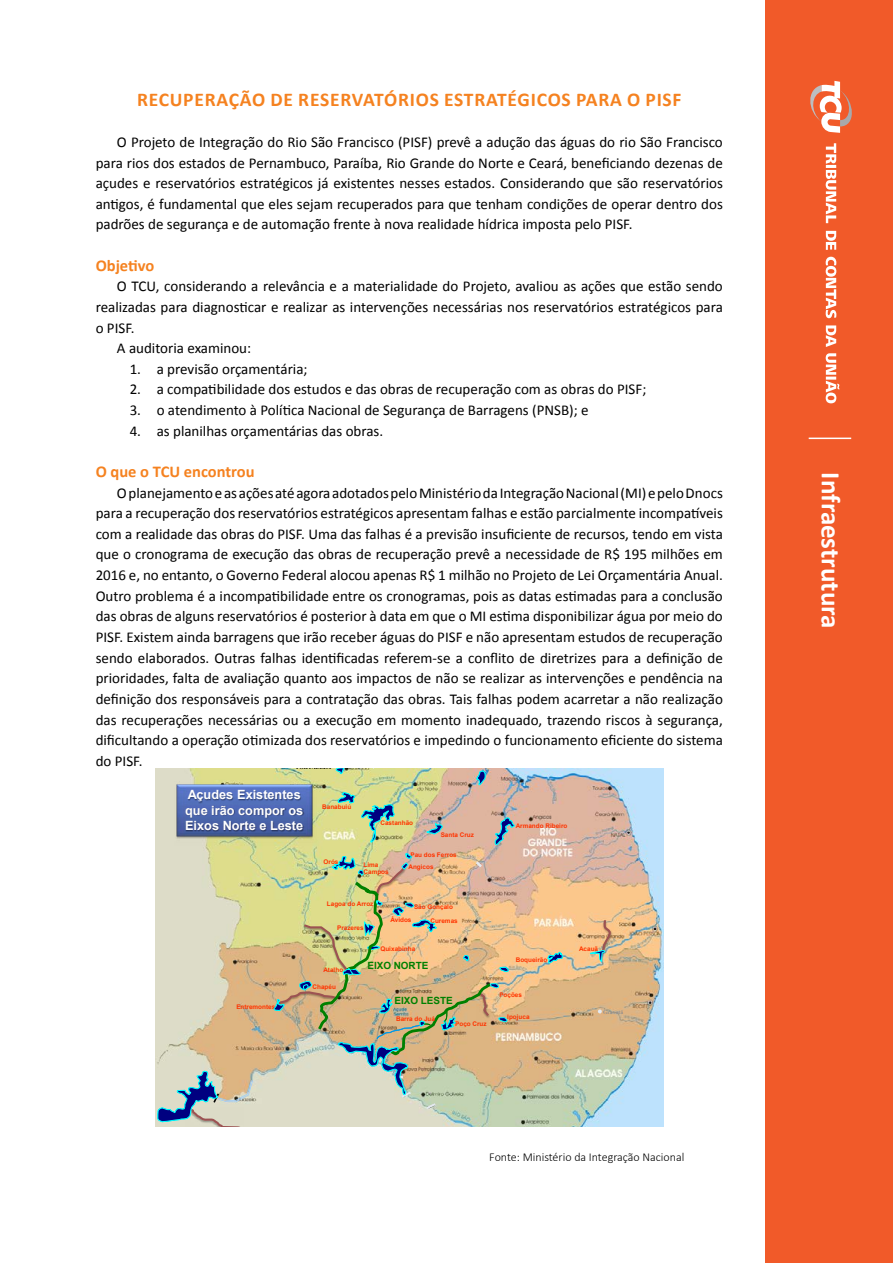
<style>
.page{position:relative;width:893px;height:1263px;background:#fff}
.page>*{position:absolute;margin:0;border:0;box-sizing:border-box;transform-origin:0 0}
.t1{font:700 27px "Calibri";color:#fff}
.t2{font:700 19.5px "Calibri";letter-spacing:.04em;color:#f58220}
.t3{font:700 16.5px "Calibri";color:#f58220}
.t4{font:15px/20.7px "Calibri";color:#000;text-align:justify}
.t5{font:700 12.75px/15.3px "Arial";color:#fff}
.t6{font:300 12px "Calibri";color:#000}
.t7{font:700 9.9px "Arial";color:#008000}
.t8{font:700 6.45px "Arial";color:#f30}
.t9{font:700 6.3px/7.6px "Arial";color:#f30}
.t10{font:700 5.7px "Times New Roman";color:#000}
.t11{font:700 5.7px "Times New Roman";color:#8d8f92}
</style>
<div class="page">
<div style="left:765px;top:0;width:128px;height:1263px;background:#f15a29"></div>
<svg style="left:826px;top:143px;width:13px;height:260px"></svg>
<svg style="left:810px;top:81px;width:42px;height:52px"></svg>
<hr style="left:809px;top:438px;width:42px;height:1px;background:#fff">
<img style="left:155px;top:768px;width:508px;height:358px">
<img style="left:610px;top:918px;width:3px;height:40px">
<svg style="left:598px;top:1009px;width:4px;height:4px"></svg>
<svg style="left:586px;top:918px;width:24px;height:45px"></svg>
<svg style="left:361px;top:804px;width:34px;height:39px"></svg>
<svg style="left:338px;top:792px;width:17px;height:12px"></svg>
<svg style="left:426px;top:823px;width:18px;height:11px"></svg>
<svg style="left:495px;top:817px;width:19px;height:29px"></svg>
<svg style="left:548px;top:951px;width:15px;height:13px"></svg>
<svg style="left:476px;top:770px;width:10px;height:16px"></svg>
<svg style="left:334px;top:768px;width:10px;height:8px"></svg>
<svg style="left:156px;top:1069px;width:97px;height:57px"></svg>
<img style="left:273px;top:853px;width:236px;height:257px">
<img style="left:174px;top:781px;width:144px;height:65px">
<img style="left:179px;top:782px;width:135px;height:16px">
<img style="left:177px;top:798px;width:139px;height:15px">
<img style="left:177px;top:813px;width:118px;height:29px">
<img style="left:295px;top:813px;width:21px;height:29px">
<h2 class="t2" style="left:137px;top:87px;width:546px">RECUPERAÇÃO DE RESERVATÓRIOS ESTRATÉGICOS PARA O PISF</h2>
<p class="t4" style="left:96px;top:132px;width:629px;text-indent:21px">O Projeto de Integração do Rio São Francisco (PISF) prevê a adução das águas do rio São Francisco para rios dos estados de Pernambuco, Paraíba, Rio Grande do Norte e Ceará, beneficiando dezenas de açudes e reservatórios estratégicos já existentes nesses estados. Considerando que são reservatórios antigos, é fundamental que eles sejam recuperados para que tenham condições de operar dentro dos padrões de segurança e de automação frente à nova realidade hídrica imposta pelo PISF.</p>
<p class="t3" style="left:96px;top:255px;width:60px">Objetivo</p>
<p class="t4" style="left:117px;top:276px;width:607px">O TCU, considerando a relevância e a materialidade do Projeto, avaliou as ações que estão sendo</p>
<p class="t4" style="left:96px;top:297px;width:629px">realizadas para diagnosticar e realizar as intervenções necessárias nos reservatórios estratégicos para</p>
<p class="t4" style="left:96px;top:317px;width:40px">o PISF.</p>
<p class="t4" style="left:117px;top:338px;width:136px">A auditoria examinou:</p>
<p class="t4" style="left:130px;top:359px;width:179px">1. a previsão orçamentária;</p>
<p class="t4" style="left:130px;top:379px;width:518px">2. a compatibilidade dos estudos e das obras de recuperação com as obras do PISF;</p>
<p class="t4" style="left:130px;top:400px;width:460px">3. o atendimento à Política Nacional de Segurança de Barragens (PNSB); e</p>
<p class="t4" style="left:130px;top:420px;width:255px">4. as planilhas orçamentárias das obras.</p>
<p class="t3" style="left:96px;top:461px;width:160px">O que o TCU encontrou</p>
<p class="t4" style="left:96px;top:482px;width:629px;text-indent:21px">O planejamento e as ações até agora adotados pelo Ministério da Integração Nacional (MI) e pelo Dnocs para a recuperação dos reservatórios estratégicos apresentam falhas e estão parcialmente incompatíveis com a realidade das obras do PISF. Uma das falhas é a previsão insuficiente de recursos, tendo em vista que o cronograma de execução das obras de recuperação prevê a necessidade de R$ 195 milhões em 2016 e, no entanto, o Governo Federal alocou apenas R$ 1 milhão no Projeto de Lei Orçamentária Anual.<br>Outro problema é a incompatibilidade entre os cronogramas, pois as datas estimadas para a conclusão das obras de alguns reservatórios é posterior à data em que o MI estima disponibilizar água por meio do PISF. Existem ainda barragens que irão receber águas do PISF e não apresentam estudos de recuperação sendo elaborados. Outras falhas identificadas referem-se a conflito de diretrizes para a definição de prioridades, falta de avaliação quanto aos impactos de não se realizar as intervenções e pendência na definição dos responsáveis para a contratação das obras. Tais falhas podem acarretar a não realização das recuperações necessárias ou a execução em momento inadequado, trazendo riscos à segurança, dificultando a operação otimizada dos reservatórios e impedindo o funcionamento eficiente do sistema do PISF.</p>
<p class="t10" style="left:296px;top:763px;width:37px">FORTALEZA</p>
<p class="t5" style="left:185px;top:787px;width:120px">Açudes Existentes que irão compor os<br>Eixos Norte e Leste</p>
<p class="t9" style="left:322px;top:803px;width:31px">Banabuiú</p>
<p class="t9" style="left:324px;top:858px;width:16px">Orós</p>
<p class="t8" style="left:380px;top:819px;width:34px">Castanhão</p>
<p class="t9" style="left:363px;top:861px;width:27px">Lima<br>Campos</p>
<p class="t9" style="left:441px;top:831px;width:35px">Santa Cruz</p>
<p class="t9" style="left:410px;top:851px;width:48px">Pau dos Ferros</p>
<p class="t9" style="left:409px;top:863px;width:27px">Angicos</p>
<p class="t9" style="left:236px;top:1003px;width:40px">Entremontes</p>
<p class="t9" style="left:327px;top:900px;width:48px">Lagoa do Arroz</p>
<p class="t9" style="left:337px;top:924px;width:28px">Prazeres</p>
<p class="t9" style="left:414px;top:903px;width:40px">São Gonçalo</p>
<p class="t9" style="left:390px;top:916px;width:23px">Ávidos</p>
<p class="t9" style="left:430px;top:917px;width:29px">Curemas</p>
<p class="t9" style="left:323px;top:966px;width:21px">Atalho</p>
<p class="t9" style="left:313px;top:983px;width:25px">Chapéu</p>
<p class="t9" style="left:380px;top:945px;width:36px">Quixabinha</p>
<p class="t7" style="left:367px;top:958px;width:63px">EIXO NORTE</p>
<p class="t7" style="left:394px;top:994px;width:60px">EIXO LESTE</p>
<p class="t9" style="left:396px;top:1015px;width:40px">Barra do Juá</p>
<p class="t9" style="left:455px;top:1020px;width:33px">Poço Cruz</p>
<p class="t9" style="left:516px;top:822px;width:53px">Armando Ribeiro</p>
<p class="t9" style="left:516px;top:956px;width:33px">Boqueirão</p>
<p class="t9" style="left:499px;top:991px;width:24px">Poções</p>
<p class="t9" style="left:507px;top:1013px;width:24px">Ipojuca</p>
<p class="t9" style="left:579px;top:945px;width:21px">Acauã</p>
<p class="t11" style="left:603px;top:1008px;width:22px">Gravatá</p>
<p class="t6" style="left:489px;top:1150px;width:197px">Fonte: Ministério da Integração Nacional</p>
<h1 class="t1" style="left:848px;top:472px;width:158px;rotate:90deg">Infraestrutura</h1>
</div>
